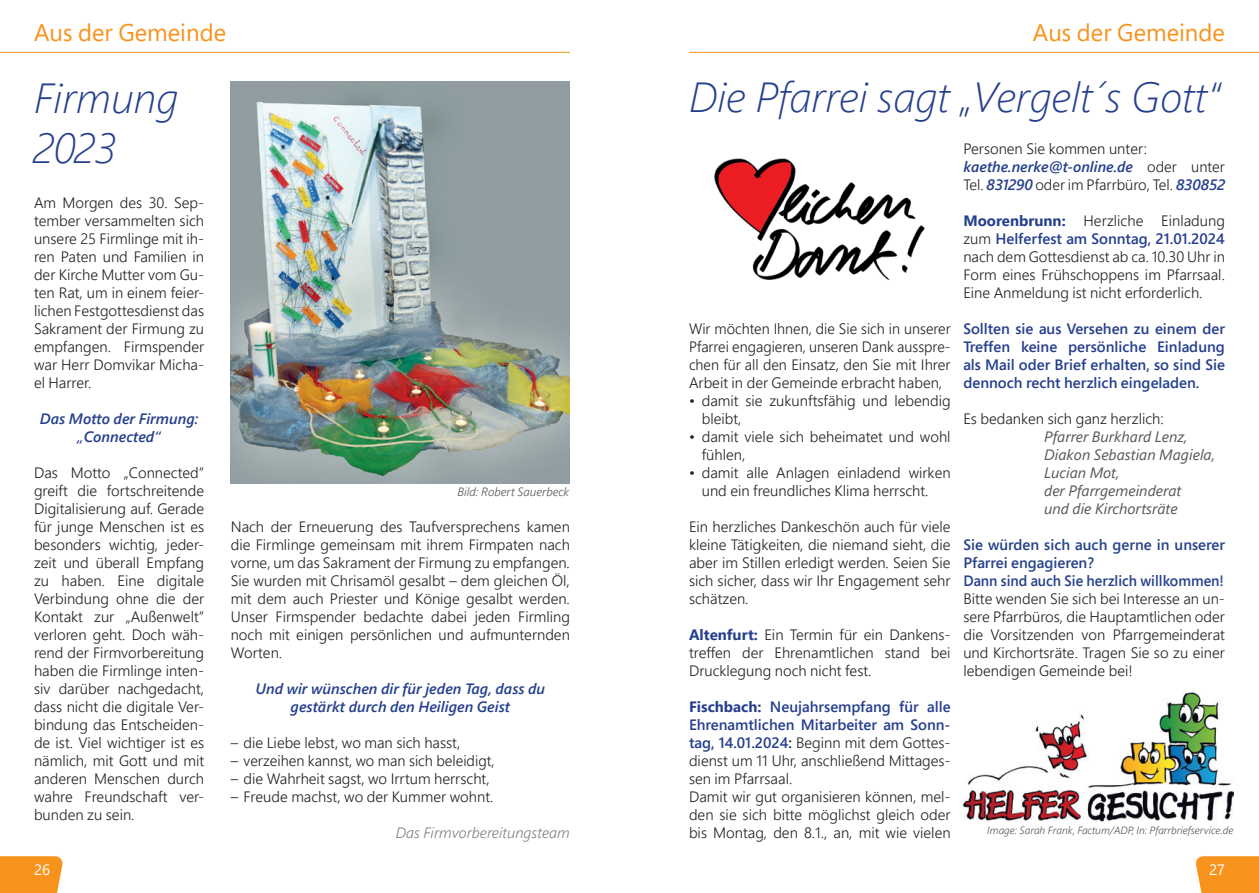
<style>
.page{position:relative;width:1259px;height:893px;background:#fff}
.page>*{position:absolute;margin:0;border:0;box-sizing:border-box;transform-origin:0 0}
._2_Headline_28_pt{font:italic 300 42px/50.4px "Segoe Pro";color:#253f8e}
.t1{font:24px "Segoe Pro";color:#f7931d}
.Einleitung_Fließtext_italic_10pt{font:300 15px/18px "Segoe Pro";color:#231f20;text-align:justify}
.Fließtext_10_pt{font:300 15px/18px "Segoe Pro";color:#231f20;text-align:justify}
.t2{font:600 15px/18px "Segoe Pro";color:#253f8e;text-align:justify}
.Einleitung_Fließtext_italic_10pt-2{font:italic 600 15px/18px "Segoe Pro";color:#253f8e;text-align:center}
.t3{font:italic 15px/18px "Segoe Pro";color:#57585a}
.t4{font:600 15px/18px "Segoe Pro";color:#24418a}
.Einleitung_Fließtext_italic_10pt-3{font:italic 300 15px "Segoe Pro";color:#808285}
.t5{font:15px "Segoe Pro";color:#fff}
.Fließtext_10_pt-2{font:italic 300 12px "Segoe Pro";color:#57585a}
.Fließtext_10_pt-3{font:italic 300 10.5px "Segoe Pro";color:#57585a}
.s1{font-weight:700;color:#253f8e}
.s2{font-weight:600;color:#253f8e}
.s3{font-weight:600}
.s4{font-weight:600;font-style:italic;color:#253f8e}
</style>
<div class="page">
<hr style="left:689px;top:52px;width:570px;height:1px;background:#f7931d">
<hr style="left:0;top:52px;width:570px;height:1px;background:#f7931d">
<svg style="left:0;top:856px;width:63px;height:37px;background:#f79829"></svg>
<svg style="left:1196px;top:856px;width:63px;height:37px;background:#f79727"></svg>
<img style="left:231px;top:81px;width:339px;height:403px">
<img style="left:714px;top:158px;width:211px;height:122px">
<img style="left:963px;top:693px;width:270px;height:128px">
<p class="t1" style="left:34px;top:16px;width:193px">Aus der Gemeinde</p>
<p class="t1" style="left:1033px;top:16px;width:193px">Aus der Gemeinde</p>
<p class="_2_Headline_28_pt" style="left:34px;top:72px;width:146px">Firmung<br>2023</p>
<p class="Einleitung_Fließtext_italic_10pt" style="left:34px;top:193px;width:172px">Am Morgen des 30. Sep&shy;tember versammelten sich unsere 25 Firmlinge mit ih&shy;ren Paten und Familien in der Kirche Mutter vom Gu&shy;ten Rat, um in einem feier&shy;lichen Festgottesdienst das Sakrament der Firmung zu empfangen. Firmspender war Herr Domvikar Micha&shy;el Harrer.</p>
<p class="Einleitung_Fließtext_italic_10pt-2" style="left:40px;top:409px;width:160px">Das Motto der Firmung:</p>
<p class="Einleitung_Fließtext_italic_10pt-2" style="left:77px;top:427px;width:85px">„Connected“</p>
<p class="Einleitung_Fließtext_italic_10pt" style="left:34px;top:463px;width:172px">Das Motto „Connected“ greift die fortschreitende Digitalisierung auf. Gerade für junge Menschen ist es besonders wichtig, jeder&shy;zeit und überall Empfang zu haben. Eine digitale Verbindung ohne die der Kontakt zur „Außenwelt“ verloren geht. Doch wäh&shy;rend der Firmvorbereitung haben die Firmlinge inten&shy;siv darüber nachgedacht, dass nicht die digitale Ver&shy;bindung das Entscheiden&shy;de ist. Viel wichtiger ist es nämlich, mit Gott und mit anderen Menschen durch wahre Freundschaft ver&shy;bunden zu sein.</p>
<p class="Fließtext_10_pt-2" style="left:457px;top:484px;width:113px">Bild: Robert Sauerbeck</p>
<p class="Einleitung_Fließtext_italic_10pt" style="left:231px;top:517px;width:341px">Nach der Erneuerung des Taufversprechens kamen die Firmlinge gemeinsam mit ihrem Firmpaten nach vorne, um das Sakrament der Firmung zu empfangen.<br>Sie wurden mit Chrisamöl gesalbt – dem gleichen Öl, mit dem auch Priester und Könige gesalbt werden.<br>Unser Firmspender bedachte dabei jeden Firmling noch mit einigen persönlichen und aufmunternden Worten.</p>
<p class="Einleitung_Fließtext_italic_10pt-2" style="left:255px;top:679px;width:291px">Und wir wünschen dir für jeden Tag, dass du gestärkt durch den Heiligen Geist</p>
<p class="Einleitung_Fließtext_italic_10pt" style="left:231px;top:733px;width:231px">– die Liebe lebst, wo man sich hasst,</p>
<p class="Einleitung_Fließtext_italic_10pt" style="left:231px;top:751px;width:265px">– verzeihen kannst, wo man sich beleidigt,</p>
<p class="Einleitung_Fließtext_italic_10pt" style="left:231px;top:769px;width:260px">– die Wahrheit sagst, wo Irrtum herrscht,</p>
<p class="Einleitung_Fließtext_italic_10pt" style="left:231px;top:787px;width:264px">– Freude machst, wo der Kummer wohnt.</p>
<p class="Einleitung_Fließtext_italic_10pt-3" style="left:396px;top:822px;width:176px">Das Firmvorbereitungsteam</p>
<p class="_2_Headline_28_pt" style="left:689px;top:71px;width:533px">Die Pfarrei sagt „Vergelt´s Gott“</p>
<p class="Fließtext_10_pt" style="left:689px;top:319px;width:263px">Wir möchten Ihnen, die Sie sich in unserer Pfarrei engagieren, unseren Dank ausspre&shy;chen für all den Einsatz, den Sie mit Ihrer Arbeit in der Gemeinde erbracht haben,</p>
<p class="Einleitung_Fließtext_italic_10pt" style="left:702px;top:391px;width:250px;text-indent:-13px">• damit sie zukunftsfähig und lebendig bleibt,</p>
<p class="Einleitung_Fließtext_italic_10pt" style="left:702px;top:427px;width:250px;text-indent:-13px">• damit viele sich beheimatet und wohl fühlen,</p>
<p class="Einleitung_Fließtext_italic_10pt" style="left:702px;top:463px;width:250px;text-indent:-13px">• damit alle Anlagen einladend wirken und ein freundliches Klima herrscht.</p>
<p class="Fließtext_10_pt" style="left:689px;top:517px;width:263px">Ein herzliches Dankeschön auch für viele kleine Tätigkeiten, die niemand sieht, die aber im Stillen erledigt werden. Seien Sie sich sicher, dass wir Ihr Engagement sehr schätzen.</p>
<p class="Fließtext_10_pt" style="left:689px;top:625px;width:263px"><span class="s1">Altenfurt:</span> Ein Termin für ein Dankens&shy;treffen der Ehrenamtlichen stand bei Drucklegung noch nicht fest.</p>
<p class="Fließtext_10_pt" style="left:689px;top:697px;width:263px"><span class="s1">Fischbach:</span> <span class="s2">Neujahrsempfang für alle Ehrenamtlichen Mitarbeiter am Sonn&shy;tag, 14.01.2024</span><span class="s3">:</span> Beginn mit dem Gottes&shy;dienst um 11 Uhr, anschließend Mittages&shy;sen im Pfarrsaal.</p>
<p class="Fließtext_10_pt" style="left:689px;top:787px;width:263px">Damit wir gut organisieren können, mel&shy;den sie sich bitte möglichst gleich oder bis Montag, den 8.1., an, mit wie vielen</p>
<p class="Einleitung_Fließtext_italic_10pt" style="left:963px;top:139px;width:263px;text-align:left">Personen Sie kommen unter: <span class="s4">kaethe.nerke@t-online.de</span> oder unter<br>Tel. <span class="s4">831290</span> oder im Pfarrbüro, Tel. <span class="s4">830852</span></p>
<p class="Einleitung_Fließtext_italic_10pt" style="left:963px;top:211px;width:263px"><span class="s1">Moorenbrunn:</span> Herzliche Einladung zum <span class="s2">Helferfest am Sonntag, 21.01.2024 </span>nach dem Gottesdienst ab ca. 10.30 Uhr in Form eines Frühschoppens im Pfarrsaal.<br>Eine Anmeldung ist nicht erforderlich.</p>
<p class="t2" style="left:963px;top:319px;width:263px">Sollten sie aus Versehen zu einem der Treffen keine persönliche Einladung als Mail oder Brief erhalten, so sind Sie dennoch recht herzlich eingeladen.</p>
<p class="Einleitung_Fließtext_italic_10pt" style="left:963px;top:409px;width:202px">Es bedanken sich ganz herzlich:</p>
<p class="t3" style="left:1044px;top:427px;width:172px">Pfarrer Burkhard Lenz,<br>Diakon Sebastian Magiela,<br>Lucian Mot,<br>der Pfarrgemeinderat<br>und die Kirchortsräte</p>
<p class="t4" style="left:963px;top:535px;width:263px">Sie würden sich auch gerne in unserer<br>Pfarrei engagieren?<br>Dann sind auch Sie herzlich willkommen!</p>
<p class="Einleitung_Fließtext_italic_10pt" style="left:963px;top:589px;width:263px">Bitte wenden Sie sich bei Interesse an un&shy;sere Pfarrbüros, die Hauptamtlichen oder die Vorsitzenden von Pfarrgemeinderat und Kirchortsräte. Tragen Sie so zu einer lebendigen Gemeinde bei!</p>
<p class="Fließtext_10_pt-3" style="left:987px;top:823px;width:248px">Image: Sarah Frank, Factum/ADP, In: Pfarrbriefservice.de</p>
<p class="t5" style="left:34px;top:859px;width:18px">26</p>
<p class="t5" style="left:1209px;top:859px;width:17px">27</p>
</div>
